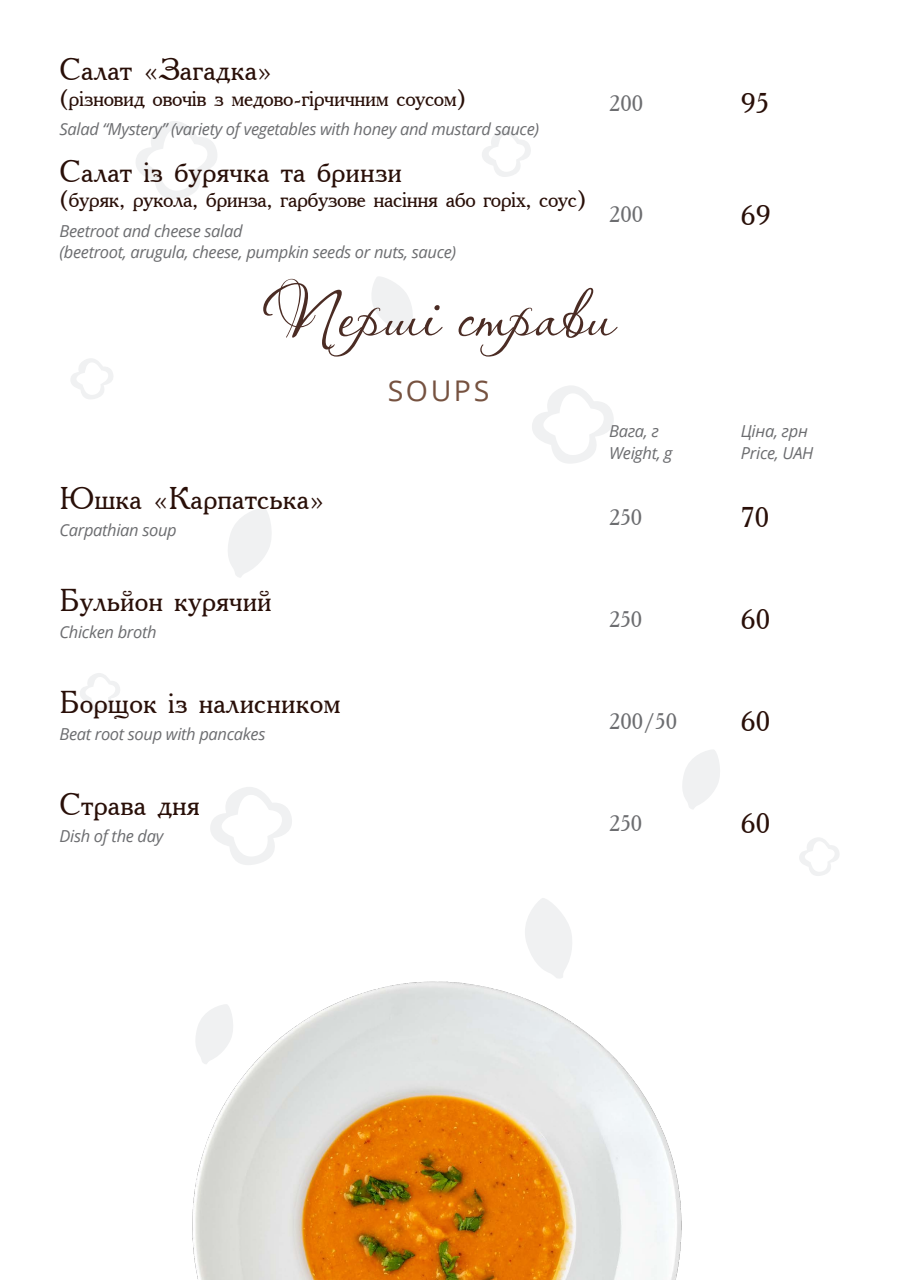
<style>
.page{position:relative;width:910px;height:1280px;background:#fff}
.page>*{position:absolute;margin:0;border:0;box-sizing:border-box;transform-origin:0 0}
.Заголовок{font:63px "Aquarelle";color:#4b2c24}
.Старава_заголовок{font:31.5px "Uk Academy";color:#290f08}
.Ціна{font:28.5px "Uk Academy";color:#290f08}
.ЗАГОЛОВОК_АНГ{font:28.5px "Open Sans";letter-spacing:.09em;color:#765240}
.склад{font:24px "Uk Academy";letter-spacing:-.02em;color:#290f08}
.ГРАМИ{font:22.5px "Uk Academy";color:#6c6d70}
.АНГ_ВЕРСІЯ{font:italic 16.5px/21px "Open Sans";letter-spacing:-.02em;color:#6c6d70}
</style>
<div class="page">
<svg style="left:372px;top:277px;width:41px;height:54px"></svg>
<svg style="left:525px;top:898px;width:47px;height:62px"></svg>
<svg style="left:228px;top:508px;width:44px;height:70px"></svg>
<svg style="left:682px;top:750px;width:38px;height:59px"></svg>
<svg style="left:71px;top:358px;width:42px;height:41px"></svg>
<svg style="left:80px;top:673px;width:40px;height:39px"></svg>
<svg style="left:799px;top:837px;width:40px;height:39px"></svg>
<svg style="left:532px;top:386px;width:82px;height:78px"></svg>
<svg style="left:136px;top:121px;width:81px;height:78px"></svg>
<svg style="left:210px;top:787px;width:82px;height:78px"></svg>
<svg style="left:482px;top:130px;width:49px;height:47px"></svg>
<img style="left:192px;top:960px;width:490px;height:320px">
<p class="Старава_заголовок" style="left:60px;top:50px;width:214px">Салат «Загадка»</p>
<p class="склад" style="left:60px;top:82px;width:408px">(різновид овочів з медово-гірчичним соусом)</p>
<p class="АНГ_ВЕРСІЯ" style="left:60px;top:118px;width:481px">Salad “Mystery” (variety of vegetables with honey and mustard sauce)</p>
<p class="Старава_заголовок" style="left:60px;top:151px;width:344px">Салат із бурячка та бринзи</p>
<p class="склад" style="left:60px;top:184px;width:528px">(буряк, рукола, бринза, гарбузове насіння або горіх, соус)</p>
<p class="АНГ_ВЕРСІЯ" style="left:60px;top:220px;width:398px">Beetroot and cheese salad<br>(beetroot, arugula, cheese, pumpkin seeds or nuts, sauce)</p>
<p class="ГРАМИ" style="left:609px;top:89px;width:35px">200</p>
<p class="Ціна" style="left:741px;top:85px;width:30px">95</p>
<p class="ГРАМИ" style="left:609px;top:201px;width:35px">200</p>
<p class="Ціна" style="left:741px;top:197px;width:31px">69</p>
<p class="Заголовок" style="left:262px;top:277px;width:355px">Перші страви</p>
<p class="ЗАГОЛОВОК_АНГ" style="left:388px;top:372px;width:103px">SOUPS</p>
<p class="АНГ_ВЕРСІЯ" style="left:609px;top:420px;width:51px">Вага, г</p>
<p class="АНГ_ВЕРСІЯ" style="left:609px;top:442px;width:65px">Weight, g</p>
<p class="АНГ_ВЕРСІЯ" style="left:741px;top:420px;width:68px">Ціна, грн</p>
<p class="АНГ_ВЕРСІЯ" style="left:741px;top:442px;width:74px">Price, UAH</p>
<p class="Старава_заголовок" style="left:60px;top:478px;width:266px">Юшка «Карпатська»</p>
<p class="АНГ_ВЕРСІЯ" style="left:60px;top:519px;width:119px">Carpathian soup</p>
<p class="Старава_заголовок" style="left:60px;top:580px;width:214px">Бульйон курячий</p>
<p class="АНГ_ВЕРСІЯ" style="left:60px;top:621px;width:99px">Chicken broth</p>
<p class="Старава_заголовок" style="left:60px;top:682px;width:282px">Борщок із налисником</p>
<p class="АНГ_ВЕРСІЯ" style="left:60px;top:723px;width:207px">Beat root soup with pancakes</p>
<p class="Старава_заголовок" style="left:60px;top:784px;width:142px">Страва дня</p>
<p class="АНГ_ВЕРСІЯ" style="left:60px;top:825px;width:105px">Dish of the day</p>
<p class="ГРАМИ" style="left:609px;top:503px;width:35px">250</p>
<p class="Ціна" style="left:741px;top:500px;width:30px">70</p>
<p class="ГРАМИ" style="left:609px;top:605px;width:35px">250</p>
<p class="Ціна" style="left:741px;top:602px;width:31px">60</p>
<p class="ГРАМИ" style="left:609px;top:707px;width:70px">200/50</p>
<p class="Ціна" style="left:741px;top:704px;width:31px">60</p>
<p class="ГРАМИ" style="left:609px;top:809px;width:35px">250</p>
<p class="Ціна" style="left:741px;top:806px;width:31px">60</p>
</div>
